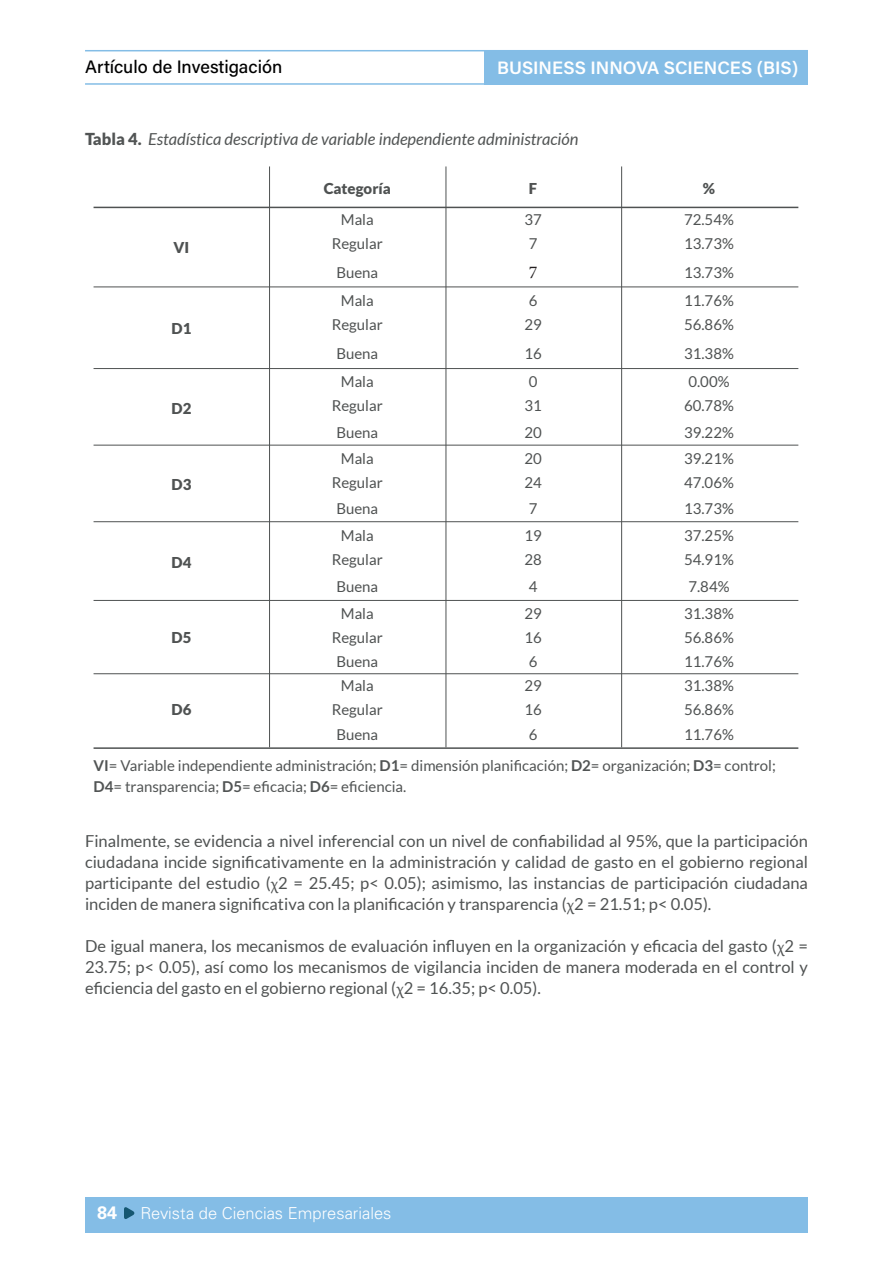
<style>
.page{position:relative;width:893px;height:1263px;background:#fff}
.page>*{position:absolute;margin:0;border:0;box-sizing:border-box;transform-origin:0 0}
.t1{font:18px "Acumin Variable Concept";color:#fff}
.t2{font:18px "Acumin Variable Concept";color:#000001}
.t3{font:700 18px "Univers LT Std";color:#fff}
.t4{font:18px "Minion Pro";color:#231f20}
.CUERPO_SUBT{font:16.5px/21px "Lato";color:#4f5252;text-align:justify}
.SUBTITULOS{font:italic 16.5px "Lato";color:#515454}
.t5{font:300 16.5px "Univers LT Std";color:#fff}
.CUERPO_SUBT-2{font:15px "Lato";color:#4f5252}
.SUBTITULOS-2{font:15px/21px "Lato";color:#515454}
.CUERPO_SUBT-3{font:900 15px "Lato";color:#4f5252}
.s1{font-weight:900;font-style:normal}
.s2{font-weight:700}
.s3{font-family:"Minion Pro"}
</style>
<div class="page">
<div style="left:85px;top:1197px;width:723px;height:36px;background:#84bde6"></div>
<hr style="left:85px;top:50px;width:723px;height:1px;background:#84bde6">
<hr style="left:85px;top:83px;width:723px;height:2px;background:#84bde6">
<div style="left:485px;top:51px;width:323px;height:34px;background:#84bde6"></div>
<svg style="left:124px;top:1207px;width:11px;height:12px"></svg>
<hr style="left:94px;top:207px;width:704px;height:1px;background:#4f5252">
<hr style="left:94px;top:287px;width:704px;height:1px;background:#4f5252">
<hr style="left:94px;top:368px;width:704px;height:1px;background:#4f5252">
<hr style="left:94px;top:445px;width:704px;height:1px;background:#4f5252">
<hr style="left:94px;top:521px;width:704px;height:1px;background:#4f5252">
<hr style="left:94px;top:600px;width:704px;height:1px;background:#4f5252">
<hr style="left:94px;top:673px;width:704px;height:1px;background:#4f5252">
<hr style="left:446px;top:166px;width:1px;height:581px;background:#4f5252">
<hr style="left:621px;top:166px;width:1px;height:581px;background:#4f5252">
<hr style="left:269px;top:166px;width:1px;height:581px;background:#4f5252">
<hr style="left:94px;top:747px;width:704px;height:2px;background:#4f5252">
<p class="t2" style="left:85px;top:55px;width:199px">Artículo de Investigación</p>
<p class="t1" style="left:497px;top:55px;width:302px">BUSINESS INNOVA SCIENCES (BIS)</p>
<p class="SUBTITULOS" style="left:85px;top:130px;width:495px"><span class="s1">Tabla 4.</span> Estadística descriptiva de variable independiente administración</p>
<p class="CUERPO_SUBT-3" style="left:324px;top:179px;width:69px">Categoría</p>
<p class="CUERPO_SUBT-3" style="left:529px;top:179px;width:10px">F</p>
<p class="CUERPO_SUBT-3" style="left:703px;top:179px;width:14px">%</p>
<p class="CUERPO_SUBT-3" style="left:174px;top:239px;width:17px">VI</p>
<p class="CUERPO_SUBT-3" style="left:172px;top:320px;width:21px">D1</p>
<p class="CUERPO_SUBT-3" style="left:172px;top:399px;width:21px">D2</p>
<p class="CUERPO_SUBT-3" style="left:172px;top:476px;width:21px">D3</p>
<p class="CUERPO_SUBT-3" style="left:172px;top:553px;width:21px">D4</p>
<p class="CUERPO_SUBT-3" style="left:172px;top:629px;width:21px">D5</p>
<p class="CUERPO_SUBT-2" style="left:341px;top:212px;width:34px">Mala</p>
<p class="CUERPO_SUBT-2" style="left:524px;top:212px;width:19px">37</p>
<p class="CUERPO_SUBT-2" style="left:684px;top:212px;width:51px">72.54%</p>
<p class="CUERPO_SUBT-2" style="left:332px;top:236px;width:53px">Regular</p>
<p class="CUERPO_SUBT-2" style="left:529px;top:236px;width:10px">7</p>
<p class="CUERPO_SUBT-2" style="left:684px;top:236px;width:51px">13.73%</p>
<p class="CUERPO_SUBT-2" style="left:336px;top:264px;width:43px">Buena</p>
<p class="t4" style="left:529px;top:260px;width:10px">7</p>
<p class="CUERPO_SUBT-2" style="left:684px;top:264px;width:51px">13.73%</p>
<p class="CUERPO_SUBT-2" style="left:341px;top:292px;width:34px">Mala</p>
<p class="CUERPO_SUBT-2" style="left:529px;top:292px;width:10px">6</p>
<p class="CUERPO_SUBT-2" style="left:684px;top:292px;width:51px">11.76%</p>
<p class="CUERPO_SUBT-2" style="left:332px;top:316px;width:53px">Regular</p>
<p class="CUERPO_SUBT-2" style="left:524px;top:316px;width:19px">29</p>
<p class="CUERPO_SUBT-2" style="left:684px;top:316px;width:51px">56.86%</p>
<p class="CUERPO_SUBT-2" style="left:336px;top:345px;width:43px">Buena</p>
<p class="CUERPO_SUBT-2" style="left:524px;top:345px;width:19px">16</p>
<p class="CUERPO_SUBT-2" style="left:684px;top:345px;width:51px">31.38%</p>
<p class="CUERPO_SUBT-2" style="left:341px;top:374px;width:34px">Mala</p>
<p class="CUERPO_SUBT-2" style="left:529px;top:374px;width:10px">0</p>
<p class="CUERPO_SUBT-2" style="left:688px;top:374px;width:43px">0.00%</p>
<p class="CUERPO_SUBT-2" style="left:332px;top:398px;width:53px">Regular</p>
<p class="CUERPO_SUBT-2" style="left:524px;top:398px;width:19px">31</p>
<p class="CUERPO_SUBT-2" style="left:684px;top:398px;width:51px">60.78%</p>
<p class="CUERPO_SUBT-2" style="left:336px;top:424px;width:43px">Buena</p>
<p class="CUERPO_SUBT-2" style="left:524px;top:424px;width:19px">20</p>
<p class="CUERPO_SUBT-2" style="left:684px;top:424px;width:51px">39.22%</p>
<p class="CUERPO_SUBT-2" style="left:341px;top:450px;width:34px">Mala</p>
<p class="CUERPO_SUBT-2" style="left:524px;top:450px;width:19px">20</p>
<p class="CUERPO_SUBT-2" style="left:684px;top:450px;width:51px">39.21%</p>
<p class="CUERPO_SUBT-2" style="left:332px;top:474px;width:53px">Regular</p>
<p class="CUERPO_SUBT-2" style="left:524px;top:474px;width:19px">24</p>
<p class="CUERPO_SUBT-2" style="left:684px;top:474px;width:51px">47.06%</p>
<p class="CUERPO_SUBT-2" style="left:336px;top:500px;width:43px">Buena</p>
<p class="CUERPO_SUBT-2" style="left:529px;top:500px;width:10px">7</p>
<p class="CUERPO_SUBT-2" style="left:684px;top:500px;width:51px">13.73%</p>
<p class="CUERPO_SUBT-2" style="left:341px;top:527px;width:34px">Mala</p>
<p class="CUERPO_SUBT-2" style="left:524px;top:527px;width:19px">19</p>
<p class="CUERPO_SUBT-2" style="left:684px;top:527px;width:51px">37.25%</p>
<p class="CUERPO_SUBT-2" style="left:332px;top:551px;width:53px">Regular</p>
<p class="CUERPO_SUBT-2" style="left:524px;top:551px;width:19px">28</p>
<p class="CUERPO_SUBT-2" style="left:684px;top:551px;width:51px">54.91%</p>
<p class="CUERPO_SUBT-2" style="left:336px;top:578px;width:43px">Buena</p>
<p class="CUERPO_SUBT-2" style="left:529px;top:578px;width:10px">4</p>
<p class="CUERPO_SUBT-2" style="left:688px;top:578px;width:43px">7.84%</p>
<p class="CUERPO_SUBT-2" style="left:341px;top:605px;width:34px">Mala</p>
<p class="CUERPO_SUBT-2" style="left:524px;top:605px;width:19px">29</p>
<p class="CUERPO_SUBT-2" style="left:684px;top:605px;width:51px">31.38%</p>
<p class="CUERPO_SUBT-2" style="left:332px;top:629px;width:53px">Regular</p>
<p class="CUERPO_SUBT-2" style="left:524px;top:629px;width:19px">16</p>
<p class="CUERPO_SUBT-2" style="left:684px;top:629px;width:51px">56.86%</p>
<p class="CUERPO_SUBT-2" style="left:336px;top:653px;width:43px">Buena</p>
<p class="CUERPO_SUBT-2" style="left:529px;top:653px;width:10px">6</p>
<p class="CUERPO_SUBT-2" style="left:684px;top:653px;width:51px">11.76%</p>
<p class="CUERPO_SUBT-2" style="left:341px;top:678px;width:34px">Mala</p>
<p class="CUERPO_SUBT-2" style="left:524px;top:678px;width:19px">29</p>
<p class="CUERPO_SUBT-2" style="left:684px;top:678px;width:51px">31.38%</p>
<p class="CUERPO_SUBT-2" style="left:332px;top:702px;width:53px">Regular</p>
<p class="CUERPO_SUBT-2" style="left:524px;top:702px;width:19px">16</p>
<p class="CUERPO_SUBT-2" style="left:684px;top:702px;width:51px">56.86%</p>
<p class="CUERPO_SUBT-2" style="left:336px;top:726px;width:43px">Buena</p>
<p class="CUERPO_SUBT-2" style="left:529px;top:726px;width:10px">6</p>
<p class="CUERPO_SUBT-2" style="left:684px;top:726px;width:51px">11.76%</p>
<p class="SUBTITULOS-2" style="left:94px;top:755px;width:684px"><span class="s2">VI</span>= Variable independiente administración; <span class="s2">D1</span>= dimensión planificación; <span class="s2">D2</span>= organización; <span class="s2">D3</span>= control;<br><span class="s2">D4</span>= transparencia; <span class="s2">D5</span>= eficacia; <span class="s2">D6</span>= eficiencia.</p>
<p class="CUERPO_SUBT-3" style="left:172px;top:701px;width:21px">D6</p>
<p class="CUERPO_SUBT" style="left:85px;top:831px;width:724px">Finalmente, se evidencia a nivel inferencial con un nivel de confiabilidad al 95%, que la participación ciudadana incide significativamente en la administración y calidad de gasto en el gobierno regional participante del estudio (<span class="s3">χ</span>2 = 25.45; p&lt; 0.05); asimismo, las instancias de participación ciudadana inciden de manera significativa con la planificación y transparencia (<span class="s3">χ</span>2 = 21.51; p&lt; 0.05).</p>
<p class="CUERPO_SUBT" style="left:85px;top:936px;width:724px">De igual manera, los mecanismos de evaluación influyen en la organización y eficacia del gasto (<span class="s3">χ</span>2 = 23.75; p&lt; 0.05), así como los mecanismos de vigilancia inciden de manera moderada en el control y eficiencia del gasto en el gobierno regional (<span class="s3">χ</span>2 = 16.35; p&lt; 0.05).</p>
<p class="t3" style="left:97px;top:1202px;width:22px">84</p>
<p class="t5" style="left:141px;top:1203px;width:252px">Revista de Ciencias Empresariales</p>
</div>
